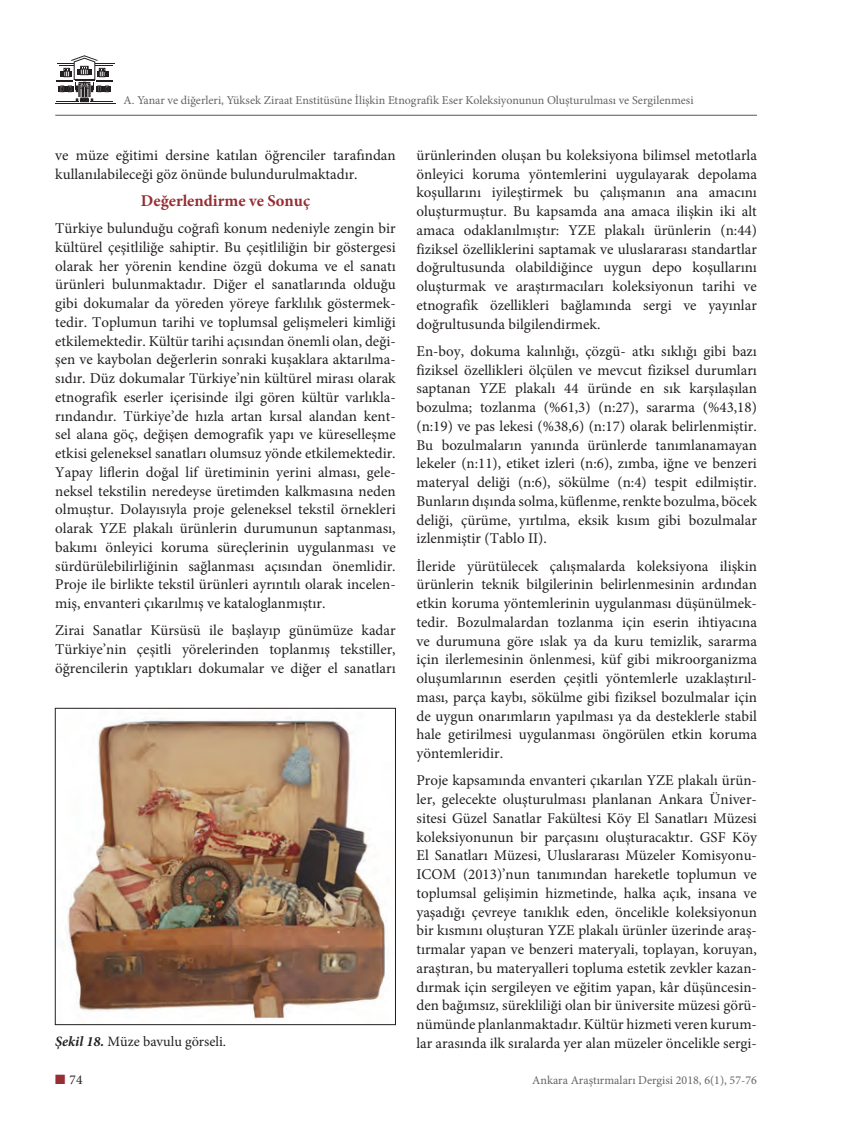
<style>
.page{position:relative;width:842px;height:1127px;background:#fff}
.page>*{position:absolute;margin:0;border:0;box-sizing:border-box;transform-origin:0 0}
.t1{font:700 16.5px "Minion Pro";color:#962e33}
.t2{font:15px/18.8px "Minion Pro";color:#231f20;text-align:justify}
.t3{font:14.25px "Minion Pro";color:#231f20}
.t4{font:13.5px "Minion Pro";color:#231f20}
.t5{font:12px "Minion Pro";color:#636366}
.s1{font-weight:700;font-style:italic}
.s2{color:#962e33}
</style>
<div class="page">
<hr style="left:55px;top:115px;width:702px;height:1px;background:#57585a">
<hr style="left:55px;top:103px;width:60px;height:1px;background:#231f20">
<svg style="left:56px;top:55px;width:59px;height:48px"></svg>
<img style="left:65px;top:717px;width:321px;height:302px">
<div style="left:55px;top:708px;width:341px;height:317px;border:1px solid #231f20"></div>
<p class="t5" style="left:124px;top:92px;width:571px">A. Yanar ve diğerleri, Yüksek Ziraat Enstitüsüne İlişkin Etnografik Eser Koleksiyonunun Oluşturulması ve Sergilenmesi</p>
<p class="t2" style="left:55px;top:146px;width:342px">ve müze eğitimi dersine katılan öğrenciler tarafından kullanılabileceği göz önünde bulundurulmaktadır.</p>
<p class="t1" style="left:141px;top:189px;width:171px">Değerlendirme ve Sonuç</p>
<p class="t2" style="left:55px;top:219px;width:342px">Türkiye bulunduğu coğrafi konum nedeniyle zengin bir kültürel çeşitliliğe sahiptir. Bu çeşitliliğin bir göstergesi olarak her yörenin kendine özgü dokuma ve el sanatı ürünleri bulunmaktadır. Diğer el sanatlarında olduğu gibi dokumalar da yöreden yöreye farklılık göstermek&shy;tedir. Toplumun tarihi ve toplumsal gelişmeleri kimliği etkilemektedir. Kültür tarihi açısından önemli olan, deği&shy;şen ve kaybolan değerlerin sonraki kuşaklara aktarılma&shy;sıdır. Düz dokumalar Türkiye’nin kültürel mirası olarak etnografik eserler içerisinde ilgi gören kültür varlıkla&shy;rındandır. Türkiye’de hızla artan kırsal alandan kent&shy;sel alana göç, değişen demografik yapı ve küreselleşme etkisi geleneksel sanatları olumsuz yönde etkilemektedir.<br>Yapay liflerin doğal lif üretiminin yerini alması, gele&shy;neksel tekstilin neredeyse üretimden kalkmasına neden olmuştur. Dolayısıyla proje geleneksel tekstil örnekleri olarak YZE plakalı ürünlerin durumunun saptanması, bakımı önleyici koruma süreçlerinin uygulanması ve sürdürülebilirliğinin sağlanması açısından önemlidir.<br>Proje ile birlikte tekstil ürünleri ayrıntılı olarak incelen&shy;miş, envanteri çıkarılmış ve kataloglanmıştır.</p>
<p class="t2" style="left:55px;top:621px;width:342px">Zirai Sanatlar Kürsüsü ile başlayıp günümüze kadar Türkiye’nin çeşitli yörelerinden toplanmış tekstiller, öğrencilerin yaptıkları dokumalar ve diğer el sanatları</p>
<p class="t3" style="left:55px;top:1031px;width:172px"><span class="s1">Şekil 18.</span> Müze bavulu görseli.</p>
<p class="t2" style="left:416px;top:146px;width:342px">ürünlerinden oluşan bu koleksiyona bilimsel metotlarla önleyici koruma yöntemlerini uygulayarak depolama koşullarını iyileştirmek bu çalışmanın ana amacını oluşturmuştur. Bu kapsamda ana amaca ilişkin iki alt amaca odaklanılmıştır: YZE plakalı ürünlerin (n:44) fiziksel özelliklerini saptamak ve uluslararası standartlar doğrultusunda olabildiğince uygun depo koşullarını oluşturmak ve araştırmacıları koleksiyonun tarihi ve etnografik özellikleri bağlamında sergi ve yayınlar doğrultusunda bilgilendirmek.</p>
<p class="t2" style="left:416px;top:342px;width:342px">En-boy, dokuma kalınlığı, çözgü- atkı sıklığı gibi bazı fiziksel özellikleri ölçülen ve mevcut fiziksel durumları saptanan YZE plakalı 44 üründe en sık karşılaşılan bozulma; tozlanma (%61,3) (n:27), sararma (%43,18) (n:19) ve pas lekesi (%38,6) (n:17) olarak belirlenmiştir.<br>Bu bozulmaların yanında ürünlerde tanımlanamayan lekeler (n:11), etiket izleri (n:6), zımba, iğne ve benzeri materyal deliği (n:6), sökülme (n:4) tespit edilmiştir.<br>Bunların dışında solma, küflenme, renkte bozulma, böcek deliği, çürüme, yırtılma, eksik kısım gibi bozulmalar izlenmiştir (Tablo II).</p>
<p class="t2" style="left:416px;top:556px;width:342px">İleride yürütülecek çalışmalarda koleksiyona ilişkin ürünlerin teknik bilgilerinin belirlenmesinin ardından etkin koruma yöntemlerinin uygulanması düşünülmek&shy;tedir. Bozulmalardan tozlanma için eserin ihtiyacına ve durumuna göre ıslak ya da kuru temizlik, sararma için ilerlemesinin önlenmesi, küf gibi mikroorganizma oluşumlarının eserden çeşitli yöntemlerle uzaklaştırıl&shy;ması, parça kaybı, sökülme gibi fiziksel bozulmalar için de uygun onarımların yapılması ya da desteklerle stabil hale getirilmesi uygulanması öngörülen etkin koruma yöntemleridir.</p>
<p class="t2" style="left:416px;top:771px;width:342px">Proje kapsamında envanteri çıkarılan YZE plakalı ürün&shy;ler, gelecekte oluşturulması planlanan Ankara Üniver&shy;sitesi Güzel Sanatlar Fakültesi Köy El Sanatları Müzesi koleksiyonunun bir parçasını oluşturacaktır. GSF Köy El Sanatları Müzesi, Uluslararası Müzeler Komisyonu-ICOM (2013)’nun tanımından hareketle toplumun ve toplumsal gelişimin hizmetinde, halka açık, insana ve yaşadığı çevreye tanıklık eden, öncelikle koleksiyonun bir kısmını oluşturan YZE plakalı ürünler üzerinde araş&shy;tırmalar yapan ve benzeri materyali, toplayan, koruyan, araştıran, bu materyalleri topluma estetik zevkler kazan&shy;dırmak için sergileyen ve eğitim yapan, kâr düşüncesin&shy;den bağımsız, sürekliliği olan bir üniversite müzesi görü&shy;nümünde planlanmaktadır. Kültür hizmeti veren kurum&shy;lar arasında ilk sıralarda yer alan müzeler öncelikle sergi-</p>
<p class="t4" style="left:55px;top:1071px;width:29px"><span class="s2">■</span> 74</p>
<p class="t5" style="left:532px;top:1072px;width:226px">Ankara Araştırmaları Dergisi 2018, 6(1), 57-76</p>
</div>
